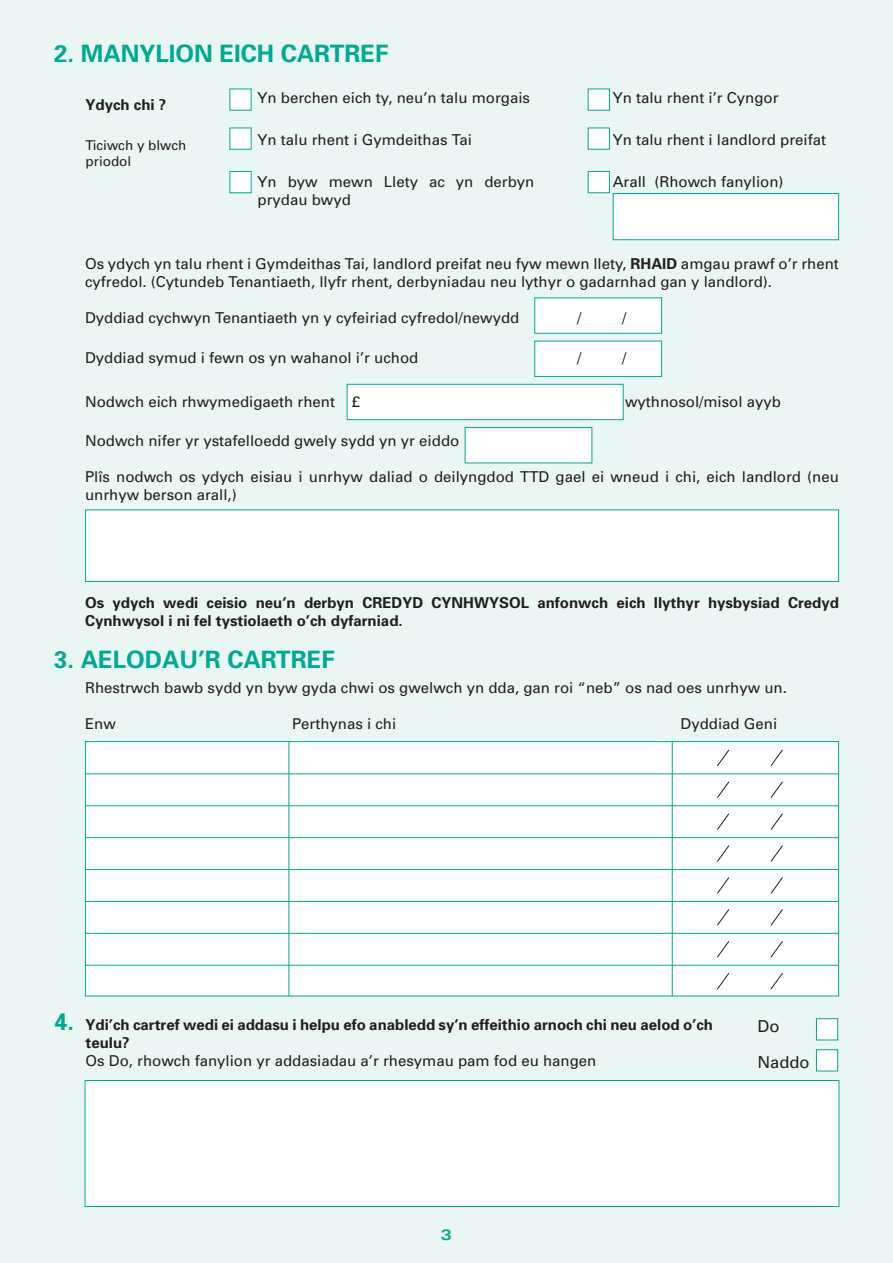
<style>
.page{position:relative;width:893px;height:1263px;background:#eaf6f4}
.page>*{position:absolute;margin:0;border:0;box-sizing:border-box;transform-origin:0 0}
.t1{font:700 24px "Univers";color:#00a991}
.t2{font:16.5px "Univers";color:#231f20}
.t3{font:15px/18px "Univers";color:#231f20}
.t4{font:700 15px/18px "Univers";color:#231f20}
.t5{font:700 expanded 15px "Univers";color:#00a991}
.t6{font:13.5px "Univers";color:#231f20}
.s1{font-weight:700}
.s2{font-size:24px;color:#00a991}
</style>
<div class="page">
<div style="left:230px;top:89px;width:22px;height:22px;background:#fff"></div>
<div style="left:230px;top:128px;width:22px;height:22px;background:#fff"></div>
<div style="left:230px;top:171px;width:22px;height:22px;background:#fff"></div>
<div style="left:588px;top:89px;width:22px;height:22px;background:#fff"></div>
<div style="left:588px;top:128px;width:22px;height:22px;background:#fff;border:1px solid #00a991"></div>
<div style="left:588px;top:171px;width:22px;height:22px;background:#fff;border:1px solid #00a991"></div>
<div style="left:613px;top:193px;width:226px;height:47px;background:#fff;border:1px solid #00a991"></div>
<div style="left:85px;top:509px;width:754px;height:73px;background:#fff;border:1px solid #00a991"></div>
<div style="left:85px;top:741px;width:754px;height:255px;background:#fff;border:1px solid #00a991"></div>
<div style="left:534px;top:297px;width:128px;height:37px;background:#fff"></div>
<div style="left:534px;top:341px;width:128px;height:36px;background:#fff;border:1px solid #00a991"></div>
<div style="left:465px;top:427px;width:127px;height:36px;background:#fff;border:1px solid #00a991"></div>
<div style="left:347px;top:384px;width:277px;height:36px;background:#fff;border:1px solid #00a991"></div>
<hr style="left:85px;top:773px;width:754px;height:1px;background:#00a991">
<hr style="left:85px;top:805px;width:754px;height:1px;background:#00a991">
<hr style="left:85px;top:837px;width:754px;height:1px;background:#00a991">
<hr style="left:85px;top:869px;width:754px;height:1px;background:#00a991">
<hr style="left:85px;top:901px;width:754px;height:1px;background:#00a991">
<hr style="left:85px;top:933px;width:754px;height:1px;background:#00a991">
<hr style="left:85px;top:965px;width:754px;height:1px;background:#00a991">
<hr style="left:289px;top:741px;width:1px;height:255px;background:#00a991">
<hr style="left:672px;top:741px;width:1px;height:255px;background:#00a991">
<svg style="left:717px;top:749px;width:13px;height:17px"></svg>
<svg style="left:770px;top:749px;width:13px;height:17px"></svg>
<svg style="left:717px;top:781px;width:13px;height:17px"></svg>
<svg style="left:770px;top:781px;width:13px;height:17px"></svg>
<svg style="left:717px;top:813px;width:13px;height:17px"></svg>
<svg style="left:770px;top:813px;width:13px;height:17px"></svg>
<svg style="left:717px;top:845px;width:13px;height:17px"></svg>
<svg style="left:770px;top:845px;width:13px;height:17px"></svg>
<svg style="left:717px;top:877px;width:13px;height:17px"></svg>
<svg style="left:770px;top:877px;width:13px;height:17px"></svg>
<svg style="left:717px;top:909px;width:13px;height:17px"></svg>
<svg style="left:770px;top:909px;width:13px;height:17px"></svg>
<svg style="left:717px;top:941px;width:13px;height:17px"></svg>
<svg style="left:770px;top:941px;width:13px;height:17px"></svg>
<svg style="left:717px;top:973px;width:13px;height:17px"></svg>
<svg style="left:770px;top:973px;width:13px;height:17px"></svg>
<div style="left:816px;top:1018px;width:22px;height:22px;background:#fff;border:1px solid #00a991"></div>
<div style="left:816px;top:1049px;width:22px;height:22px;background:#fff;border:1px solid #00a991"></div>
<div style="left:85px;top:1080px;width:754px;height:127px;background:#fff;border:1px solid #00a991"></div>
<p class="t1" style="left:54px;top:38px;width:336px">2. MANYLION EICH CARTREF</p>
<p class="t4" style="left:86px;top:95px;width:82px">Ydych chi ?</p>
<p class="t6" style="left:86px;top:137px;width:103px">Ticiwch y blwch</p>
<p class="t6" style="left:85px;top:153px;width:47px">priodol</p>
<p class="t3" style="left:258px;top:88px;width:274px">Yn berchen eich ty, neu’n talu morgais</p>
<p class="t3" style="left:258px;top:130px;width:216px">Yn talu rhent i Gymdeithas Tai</p>
<p class="t3" style="left:258px;top:172px;width:278px">Yn byw mewn Llety ac yn derbyn prydau bwyd</p>
<p class="t3" style="left:613px;top:88px;width:167px">Yn talu rhent i’r Cyngor</p>
<p class="t3" style="left:613px;top:130px;width:215px">Yn talu rhent i landlord preifat</p>
<p class="t3" style="left:613px;top:172px;width:172px">Arall (Rhowch fanylion)</p>
<p class="t3" style="left:85px;top:255px;width:755px">Os ydych yn talu rhent i Gymdeithas Tai, landlord preifat neu fyw mewn llety, <span class="s1">RHAID</span> amgau prawf o’r rhent cyfredol. (Cytundeb Tenantiaeth, llyfr rhent, derbyniadau neu lythyr o gadarnhad gan y landlord).</p>
<p class="t3" style="left:85px;top:309px;width:436px">Dyddiad cychwyn Tenantiaeth yn y cyfeiriad cyfredol/newydd</p>
<p class="t3" style="left:577px;top:309px;width:6px">/</p>
<p class="t3" style="left:622px;top:309px;width:6px">/</p>
<p class="t3" style="left:85px;top:349px;width:335px">Dyddiad symud i fewn os yn wahanol i’r uchod</p>
<p class="t3" style="left:577px;top:349px;width:6px">/</p>
<p class="t3" style="left:622px;top:349px;width:6px">/</p>
<p class="t3" style="left:85px;top:392px;width:277px">Nodwch eich rhwymedigaeth rhent £</p>
<p class="t3" style="left:625px;top:392px;width:157px">wythnosol/misol ayyb</p>
<p class="t3" style="left:85px;top:432px;width:376px">Nodwch nifer yr ystafelloedd gwely sydd yn yr eiddo</p>
<p class="t3" style="left:85px;top:468px;width:755px">Plîs nodwch os ydych eisiau i unrhyw daliad o deilyngdod TTD gael ei wneud i chi, eich landlord (neu unrhyw berson arall,)</p>
<p class="t4" style="left:85px;top:594px;width:755px">Os ydych wedi ceisio neu’n derbyn CREDYD CYNHWYSOL anfonwch eich llythyr hysbysiad Credyd<br>Cynhwysol i ni fel tystiolaeth o’ch dyfarniad.</p>
<p class="t1" style="left:54px;top:644px;width:282px">3. AELODAU’R CARTREF</p>
<p class="t3" style="left:85px;top:679px;width:703px">Rhestrwch bawb sydd yn byw gyda chwi os gwelwch yn dda, gan roi “neb” os nad oes unrhyw un.</p>
<p class="t3" style="left:85px;top:715px;width:32px">Enw</p>
<p class="t3" style="left:292px;top:715px;width:106px">Perthynas i chi</p>
<p class="t3" style="left:681px;top:715px;width:98px">Dyddiad Geni</p>
<p class="t4" style="left:85px;top:1015px;width:629px;text-indent:-32px"><span class="s2">4.</span> Ydi’ch cartref wedi ei addasu i helpu efo anabledd sy’n effeithio arnoch chi neu aelod o’ch teulu?</p>
<p class="t3" style="left:85px;top:1051px;width:512px">Os Do, rhowch fanylion yr addasiadau a’r rhesymau pam fod eu hangen</p>
<p class="t2" style="left:757px;top:1015px;width:23px">Do</p>
<p class="t2" style="left:757px;top:1051px;width:54px">Naddo</p>
<p class="t5" style="left:441px;top:1226px;width:13px">3</p>
</div>
